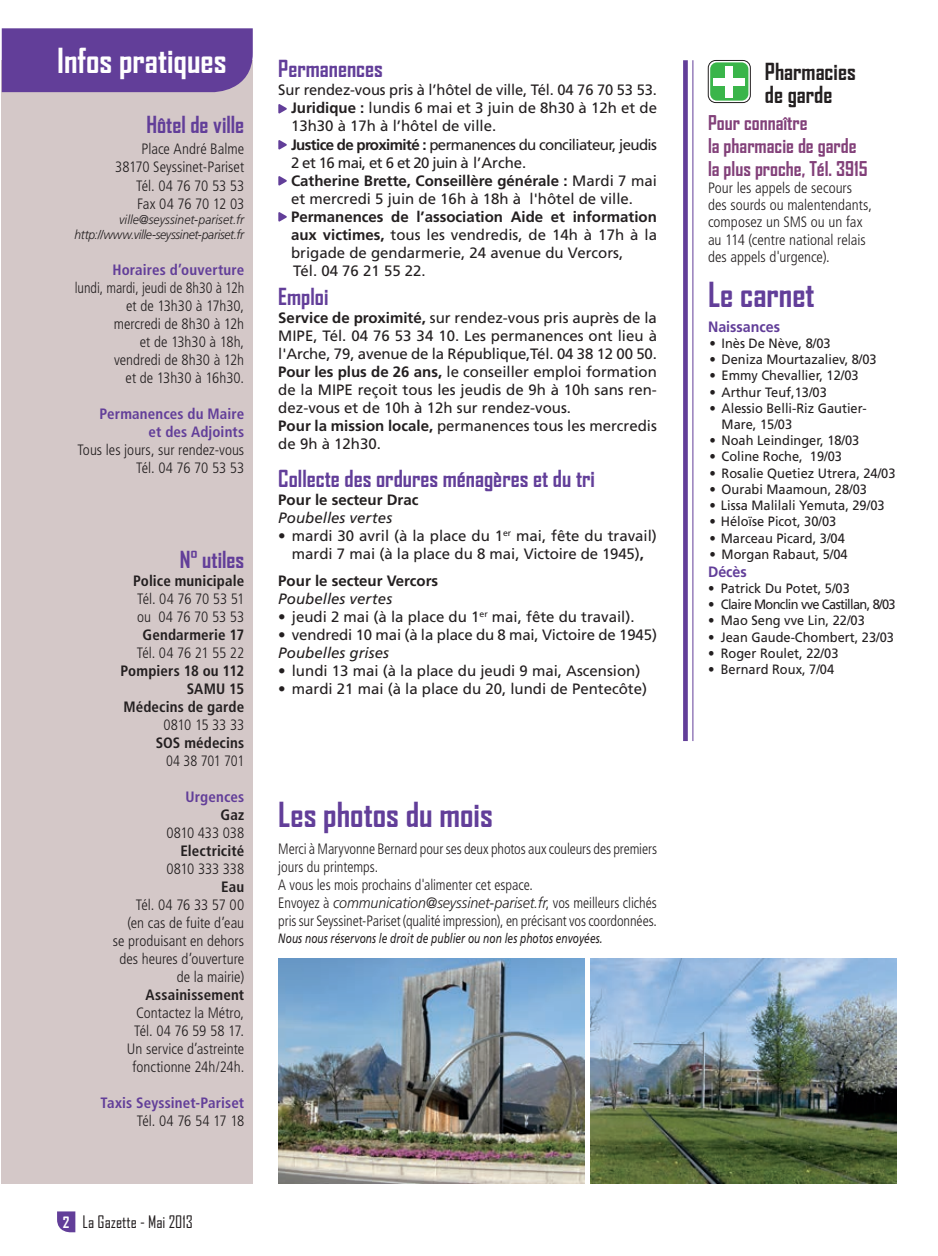
<style>
.page{position:relative;width:938px;height:1256px;background:#fff}
.page>*{position:absolute;margin:0;border:0;box-sizing:border-box;transform-origin:0 0}
.t1{font:700 33px "Agency FB";color:#623e99}
.t2{font:700 33px "Agency FB";color:#fff}
.t3{font:700 22.5px "Agency FB";color:#623e99}
.t4{font:700 22.5px/22.5px "Agency FB";color:#231f20}
.t5{font:700 19.5px/22.5px "Agency FB";color:#824079}
.t6{font:16.5px "Agency FB";color:#231f20}
.t7{font:15px/18px "Frutiger LT Std";color:#231f20}
.t8{font:300 condensed 15px/18px "Frutiger LT Std";color:#231f20;text-align:right}
.t9{font:300 condensed 15px/18px "Frutiger LT Std";color:#231f20;scale:.95 1}
.t10{font:700 condensed 15px/18px "Frutiger LT Std";letter-spacing:.01em;color:#231f20;text-align:right}
.t11{font:300 condensed 15px/18px "Frutiger LT Std";color:#231f20;text-align:right;scale:.94 1}
.t12{font:700 15px/18px "Frutiger LT Std";color:#231f20}
.t13{font:700 condensed 15px/18px "Frutiger LT Std";letter-spacing:.005em;color:#623e99;text-align:right}
.t14{font:700 15px "Frutiger LT Std";color:#623e99;scale:.95 1}
.t15{font:13.5px/16.2px "Frutiger LT Std";color:#231f20;scale:.95 1}
.t16{font:italic 13.5px "Frutiger LT Std";letter-spacing:.01em;color:#231f20;scale:.75 1}
.t17{font:13.5px "Frutiger LT Std";letter-spacing:-.05em;color:#231f20;scale:.95 1}
.t18{font:italic 300 12.75px/15.3px "Frutiger LT Std";letter-spacing:-.005em;color:#231f20;text-align:right;scale:.95 1}
.s1{font-weight:700;color:#623e99}
.s2{font-weight:300}
.s3{font-weight:700}
.s4{font-weight:300;color:#231f20}
.s5{font-weight:400;font-style:italic}
.s6{font-style:italic}
.s7{font-style:italic;font-stretch:normal}
.s8{font-weight:700;font-size:15px;color:#fff}
</style>
<div class="page">
<div style="left:2px;top:60px;width:251px;height:1123px;background:#d4c8c8"></div>
<div style="left:2px;top:28px;width:251px;height:64px;background:#623e99"></div>
<svg style="left:57px;top:1211px;width:18px;height:20px"></svg>
<svg style="left:708px;top:60px;width:42px;height:42px"></svg>
<div style="left:708px;top:60px;width:42px;height:43px;border:1px solid #231f20;border-radius:7px"></div>
<div style="left:710px;top:62px;width:38px;height:39px;background:#3ab54a;border-radius:7px"></div>
<div style="left:713px;top:78px;width:31px;height:7px;background:#fff"></div>
<div style="left:725px;top:66px;width:7px;height:31px;background:#fff"></div>
<svg style="left:278px;top:104px;width:9px;height:10px"></svg>
<svg style="left:278px;top:140px;width:9px;height:10px"></svg>
<svg style="left:278px;top:176px;width:9px;height:10px"></svg>
<svg style="left:278px;top:212px;width:9px;height:10px"></svg>
<svg style="left:683px;top:60px;width:4px;height:681px;background:#66439b"></svg>
<hr style="left:692px;top:60px;width:1px;height:681px;background:#623e99">
<img style="left:590px;top:958px;width:306px;height:225px">
<img style="left:278px;top:958px;width:306px;height:225px">
<h1 class="t2" style="left:57px;top:40px;width:171px">Infos pratiques</h1>
<p class="t3" style="left:146px;top:110px;width:99px">Hôtel de ville</p>
<p class="t8" style="left:115px;top:140px;width:130px">Place André Balme<br>38170 Seyssinet-Pariset<br>Tél. 04 76 70 53 53<br>Fax 04 76 70 12 03</p>
<p class="t18" style="left:74px;top:212px;width:180px">ville@seyssinet-pariset.fr http://www.ville-seyssinet-pariset.fr</p>
<p class="t11" style="left:75px;top:261px;width:182px"><span class="s1">Horaires d’ouverture<br></span>lundi, mardi, jeudi de 8h30 à 12h et de 13h30 à 17h30,<br>mercredi de 8h30 à 12h<br>et de 13h30 à 18h,<br>vendredi de 8h30 à 12h<br>et de 13h30 à 16h30.</p>
<p class="t8" style="left:77px;top:405px;width:168px"><span class="s1">Permanences du Maire<br>et des Adjoints<br></span>Tous les jours, sur rendez-vous<br>Tél. 04 76 70 53 53</p>
<p class="t3" style="left:180px;top:545px;width:66px">N° utiles</p>
<p class="t10" style="left:120px;top:571px;width:125px">Police municipale<br><span class="s2">Tél. 04 76 70 53 51 ou 04 76 70 53 53<br></span>Gendarmerie 17<br><span class="s2">Tél. 04 76 21 55 22<br></span>Pompiers 18 ou 112<br>SAMU 15<br>Médecins de garde<br><span class="s2">0810 15 33 33<br></span>SOS médecins<br><span class="s2">04 38 701 701</span></p>
<p class="t8" style="left:113px;top:787px;width:133px"><span class="s1">Urgences<br></span><span class="s3">Gaz<br></span>0810 433 038<br><span class="s3">Electricité<br></span>0810 333 338<br><span class="s3">Eau<br></span>Tél. 04 76 33 57 00<br>(en cas de fuite d’eau se produisant en dehors des heures d’ouverture de la mairie)<br><span class="s3">Assainissement<br></span>Contactez la Métro,<br>Tél. 04 76 59 58 17.<br>Un service d’astreinte fonctionne 24h/24h.</p>
<p class="t13" style="left:101px;top:1093px;width:145px">Taxis Seyssinet-Pariset<br><span class="s4">Tél. 04 76 54 17 18</span></p>
<p class="t3" style="left:278px;top:55px;width:106px">Permanences</p>
<p class="t7" style="left:291px;top:81px;width:367px;text-indent:-13px">Sur rendez-vous pris à l’hôtel de ville, Tél. 04 76 70 53 53.<br><span class="s3">Juridique :</span> lundis 6 mai et 3 juin de 8h30 à 12h et de 13h30 à 17h à l’hôtel de ville.<br><span class="s3">Justice de proximité :</span> permanences du conciliateur, jeudis 2 et 16 mai, et 6 et 20 juin à l’Arche.<br><span class="s3">Catherine Brette, Conseillère générale :</span> Mardi 7 mai et mercredi 5 juin de 16h à 18h à l'hôtel de ville.<br><span class="s3">Permanences de l’association Aide et information aux victimes,</span> tous les vendredis, de 14h à 17h à la brigade de gendarmerie, 24 avenue du Vercors,<br>Tél. 04 76 21 55 22.</p>
<p class="t3" style="left:278px;top:283px;width:52px">Emploi</p>
<p class="t7" style="left:278px;top:309px;width:380px"><span class="s3">Service de proximité,</span> sur rendez-vous pris auprès de la MIPE, Tél. 04 76 53 34 10. Les permanences ont lieu à l'Arche, 79, avenue de la République,Tél. 04 38 12 00 50.<br><span class="s3">Pour les plus de 26 ans,</span> le conseiller emploi formation de la MIPE reçoit tous les jeudis de 9h à 10h sans ren&shy;dez-vous et de 10h à 12h sur rendez-vous.<br><span class="s3">Pour la mission locale,</span> permanences tous les mercredis de 9h à 12h30.</p>
<p class="t3" style="left:278px;top:464px;width:318px">Collecte des ordures ménagères et du tri</p>
<p class="t12" style="left:278px;top:491px;width:142px">Pour le secteur Drac<br><span class="s5">Poubelles vertes</span></p>
<p class="t7" style="left:278px;top:527px;width:380px;text-align:center">• mardi 30 avril (à la place du 1<sup>er</sup> mai, fête du travail) mardi 7 mai (à la place du 8 mai, Victoire de 1945)<span class="s3">,</span></p>
<p class="t12" style="left:278px;top:572px;width:161px">Pour le secteur Vercors<br><span class="s5">Poubelles vertes</span></p>
<p class="t7" style="left:278px;top:608px;width:358px">• jeudi 2 mai (à la place du 1<sup>er</sup> mai, fête du travail).</p>
<p class="t7" style="left:278px;top:626px;width:380px">• vendredi 10 mai (à la place du 8 mai, Victoire de 1945)<br><span class="s6">Poubelles grises</span></p>
<p class="t7" style="left:278px;top:662px;width:363px">• lundi 13 mai (à la place du jeudi 9 mai, Ascension)</p>
<p class="t7" style="left:278px;top:680px;width:370px">• mardi 21 mai (à la place du 20, lundi de Pentecôte)</p>
<p class="t1" style="left:278px;top:793px;width:216px">Les photos du mois</p>
<p class="t9" style="left:278px;top:839px;width:400px">Merci à Maryvonne Bernard pour ses deux photos aux couleurs des premiers jours du printemps.<br>A vous les mois prochains d'alimenter cet espace.<br>Envoyez à <span class="s7">communication@seyssinet-pariset.fr</span>, vos meilleurs clichés pris sur Seyssinet-Pariset (qualité impression), en précisant vos coordonnées.</p>
<p class="t16" style="left:278px;top:929px;width:434px">Nous nous réservons le droit de publier ou non les photos envoyées.</p>
<p class="t6" style="left:63px;top:1211px;width:131px"><span class="s8">2</span> La Gazette - Mai 2013</p>
<p class="t4" style="left:764px;top:60px;width:92px">Pharmacies de garde</p>
<p class="t5" style="left:708px;top:111px;width:161px">Pour connaître<br>la pharmacie de garde la plus proche, Tél. 3915</p>
<p class="t8" style="left:708px;top:179px;width:165px;line-height:17.2px;text-align:left">Pour les appels de secours des sourds ou malentendants, composez un SMS ou un fax au 114 (centre national relais des appels d'urgence).</p>
<p class="t1" style="left:708px;top:273px;width:108px">Le carnet</p>
<p class="t14" style="left:708px;top:317px;width:77px">Naissances</p>
<p class="t15" style="left:709px;top:335px;width:129px">• Inès De Nève, 8/03</p>
<p class="t15" style="left:709px;top:351px;width:177px">• Deniza Mourtazaliev, 8/03</p>
<p class="t15" style="left:709px;top:367px;width:158px">• Emmy Chevallier, 12/03</p>
<p class="t15" style="left:709px;top:384px;width:125px">• Arthur Teuf,13/03</p>
<p class="t15" style="left:721px;top:400px;width:154px;text-indent:-12px">• Alessio Belli-Riz Gautier-<br>Mare, 15/03</p>
<p class="t15" style="left:709px;top:432px;width:159px">• Noah Leindinger, 18/03</p>
<p class="t15" style="left:709px;top:448px;width:141px">• Coline Roche, 19/03</p>
<p class="t15" style="left:709px;top:465px;width:197px">• Rosalie Quetiez Utrera, 24/03</p>
<p class="t15" style="left:709px;top:481px;width:167px">• Ourabi Maamoun, 28/03</p>
<p class="t15" style="left:709px;top:497px;width:186px">• Lissa Malilali Yemuta, 29/03</p>
<p class="t15" style="left:709px;top:513px;width:135px">• Héloïse Picot, 30/03</p>
<p class="t15" style="left:709px;top:529px;width:144px">• Marceau Picard, 3/04</p>
<p class="t15" style="left:709px;top:546px;width:147px">• Morgan Rabaut, 5/04</p>
<p class="t14" style="left:708px;top:562px;width:42px">Décès</p>
<p class="t15" style="left:708px;top:580px;width:151px">• Patrick Du Potet, 5/03</p>
<p class="t17" style="left:708px;top:596px;width:199px">• Claire Monclin vve Castillan, 8/03</p>
<p class="t15" style="left:708px;top:612px;width:166px">• Mao Seng vve Lin, 22/03</p>
<p class="t15" style="left:708px;top:628px;width:197px">• Jean Gaude-Chombert, 23/03</p>
<p class="t15" style="left:708px;top:645px;width:139px">• Roger Roulet, 22/03</p>
<p class="t15" style="left:708px;top:661px;width:134px">• Bernard Roux, 7/04</p>
</div>
